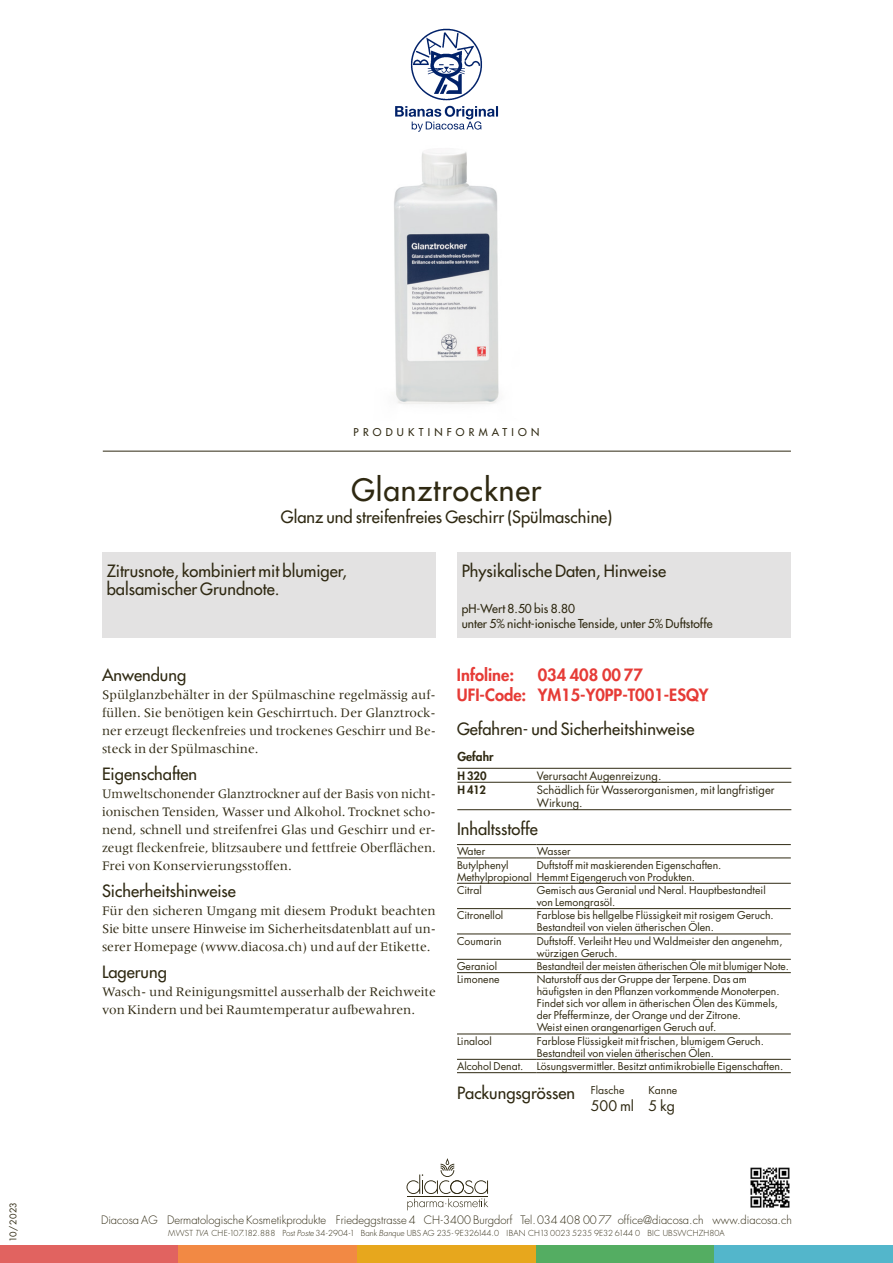
<style>
.page{position:relative;width:893px;height:1263px;background:#fff}
.page>*{position:absolute;margin:0;border:0;box-sizing:border-box;transform-origin:0 0}
.t1{font:500 30px "Futura Std";letter-spacing:.03em;color:#2f2912}
.t2{font:500 16.5px/18px "Futura Std";color:#2f2912}
.t3{font:800 16.5px/19.5px "Futura Std";color:#e63b36}
.t4{font:14.25px "Futura Std";color:#2f2912}
.t5{font:13.5px/18px "Meridien";color:#2f2912;text-align:justify}
.t6{font:500 12px/15px "Futura Std";color:#2f2912}
.t7{font:800 12px "Futura Std";color:#2f2912}
.t8{font:300 11.25px "Futura Std";color:#2f2912}
.t9{font:11.25px/13.5px "Futura Std";color:#2f2912}
.t10{font:800 11.25px "Futura Std";letter-spacing:-.01em;color:#2f2912}
.t11{font:10.5px/12px "Futura Std";color:#2f2912}
.t12{font:500 10.5px "Futura Std";letter-spacing:.4em;color:#2f2912}
.t13{font:9px "Futura Std";color:#2f2912}
.t14{font:300 8.1px "Futura Std";color:#2f2912}
.s1{font-style:italic}
</style>
<div class="page">
<div style="left:457px;top:553px;width:334px;height:85px;background:#e3e2e2"></div>
<hr style="left:103px;top:451px;width:688px;height:1px;background:#2f2912">
<div style="left:0;top:1245px;width:179px;height:18px;background:#e16360"></div>
<div style="left:179px;top:1245px;width:178px;height:18px;background:#f28944"></div>
<div style="left:357px;top:1245px;width:179px;height:18px;background:#e7a71d"></div>
<div style="left:536px;top:1245px;width:178px;height:18px;background:#54ad62"></div>
<div style="left:714px;top:1245px;width:179px;height:18px;background:#53b6cb"></div>
<div style="left:102px;top:553px;width:334px;height:85px;background:#e3e2e2"></div>
<img style="left:394px;top:152px;width:105px;height:252px">
<svg style="left:395px;top:106px;width:103px;height:26px"></svg>
<img style="left:410px;top:28px;width:72px;height:73px">
<svg style="left:406px;top:1158px;width:82px;height:52px"></svg>
<img style="left:750px;top:1167px;width:40px;height:41px">
<hr style="left:457px;top:844px;width:80px;height:1px;background:#2f2912">
<hr style="left:537px;top:844px;width:254px;height:1px;background:#2f2912">
<hr style="left:457px;top:858px;width:80px;height:1px;background:#2f2912">
<hr style="left:537px;top:858px;width:254px;height:1px;background:#2f2912">
<hr style="left:457px;top:883px;width:80px;height:1px;background:#2f2912">
<hr style="left:537px;top:883px;width:254px;height:1px;background:#2f2912">
<hr style="left:457px;top:908px;width:80px;height:1px;background:#2f2912">
<hr style="left:537px;top:908px;width:254px;height:1px;background:#2f2912">
<hr style="left:457px;top:934px;width:80px;height:1px;background:#2f2912">
<hr style="left:537px;top:934px;width:254px;height:1px;background:#2f2912">
<hr style="left:457px;top:959px;width:80px;height:1px;background:#2f2912">
<hr style="left:537px;top:959px;width:254px;height:1px;background:#2f2912">
<hr style="left:457px;top:972px;width:80px;height:1px;background:#2f2912">
<hr style="left:537px;top:972px;width:254px;height:1px;background:#2f2912">
<hr style="left:457px;top:1034px;width:80px;height:1px;background:#2f2912">
<hr style="left:537px;top:1034px;width:254px;height:1px;background:#2f2912">
<hr style="left:457px;top:1059px;width:80px;height:1px;background:#2f2912">
<hr style="left:537px;top:1059px;width:254px;height:1px;background:#2f2912">
<hr style="left:457px;top:1072px;width:80px;height:1px;background:#2f2912">
<hr style="left:537px;top:1072px;width:254px;height:1px;background:#2f2912">
<hr style="left:457px;top:768px;width:80px;height:1px;background:#2f2912">
<hr style="left:537px;top:768px;width:254px;height:1px;background:#2f2912">
<hr style="left:457px;top:782px;width:80px;height:1px;background:#2f2912">
<hr style="left:537px;top:782px;width:254px;height:1px;background:#2f2912">
<hr style="left:457px;top:809px;width:80px;height:1px;background:#2f2912">
<hr style="left:537px;top:809px;width:254px;height:1px;background:#2f2912">
<p class="t12" style="left:354px;top:426px;width:187px">PRODUKTINFORMATION</p>
<h1 class="t1" style="left:351px;top:471px;width:191px">Glanztrockner</h1>
<h2 class="t2" style="left:281px;top:508px;width:333px">Glanz und streifenfreies Geschirr (Spülmaschine)</h2>
<h2 class="t2" style="left:462px;top:562px;width:206px">Physikalische Daten, Hinweise</h2>
<p class="t6" style="left:462px;top:601px;width:252px">pH-Wert 8.50 bis 8.80<br>unter 5% nicht-ionische Tenside, unter 5% Duftstoffe</p>
<h2 class="t2" style="left:107px;top:562px;width:242px">Zitrusnote, kombiniert mit blumiger, balsamischer Grundnote.</h2>
<h2 class="t2" style="left:102px;top:666px;width:86px">Anwendung</h2>
<p class="t5" style="left:102px;top:686px;width:335px">Spülglanzbehälter in der Spülmaschine regelmässig auf&shy;füllen. Sie benötigen kein Geschirrtuch. Der Glanztrock&shy;ner erzeugt fleckenfreies und trockenes Geschirr und Be&shy;steck in der Spülmaschine.</p>
<h2 class="t2" style="left:102px;top:765px;width:97px">Eigenschaften</h2>
<p class="t5" style="left:102px;top:785px;width:335px;text-align:left">Umweltschonender Glanztrockner auf der Basis von nicht&shy;ionischen Tensiden, Wasser und Alkohol. Trocknet scho&shy;nend, schnell und streifenfrei Glas und Geschirr und er&shy;zeugt fleckenfreie, blitzsaubere und fettfreie Oberflächen.<br>Frei von Konservierungsstoffen.</p>
<h2 class="t2" style="left:102px;top:882px;width:135px">Sicherheitshinweise</h2>
<p class="t5" style="left:102px;top:902px;width:335px">Für den sicheren Umgang mit diesem Produkt beachten Sie bitte unsere Hinweise im Sicherheitsdatenblatt auf un&shy;serer Homepage (www.diacosa.ch) und auf der Etikette.</p>
<h2 class="t2" style="left:102px;top:963px;width:66px">Lagerung</h2>
<p class="t5" style="left:102px;top:983px;width:335px">Wasch- und Reinigungsmittel ausserhalb der Reichweite von Kindern und bei Raumtemperatur aufbewahren.</p>
<h2 class="t3" style="left:457px;top:666px;width:59px">Infoline:</h2>
<h2 class="t3" style="left:457px;top:666px;width:253px;text-indent:81px">034 408 00 77<br>UFI-Code: YM15-Y0PP-T001-ESQY</h2>
<h2 class="t2" style="left:457px;top:720px;width:239px">Gefahren- und Sicherheitshinweise</h2>
<p class="t7" style="left:457px;top:749px;width:38px">Gefahr</p>
<p class="t10" style="left:457px;top:768px;width:31px">H 320</p>
<p class="t9" style="left:537px;top:769px;width:126px">Verursacht Augenreizung.</p>
<p class="t10" style="left:457px;top:782px;width:30px">H 412</p>
<p class="t9" style="left:537px;top:783px;width:239px">Schädlich für Wasserorganismen, mit langfristiger<br>Wirkung.</p>
<h2 class="t2" style="left:457px;top:820px;width:82px">Inhaltsstoffe</h2>
<p class="t11" style="left:457px;top:846px;width:30px">Water</p>
<p class="t11" style="left:537px;top:846px;width:36px">Wasser</p>
<p class="t11" style="left:457px;top:859px;width:76px">Butylphenyl<br>Methylpropional</p>
<p class="t11" style="left:537px;top:859px;width:186px">Duftstoff mit maskierenden Eigenschaften.<br>Hemmt Eigengeruch von Produkten.</p>
<p class="t11" style="left:457px;top:884px;width:26px">Citral</p>
<p class="t11" style="left:537px;top:884px;width:230px">Gemisch aus Geranial und Neral. Hauptbestandteil von Lemongrasöl.</p>
<p class="t11" style="left:457px;top:910px;width:48px">Citronellol</p>
<p class="t11" style="left:537px;top:910px;width:239px">Farblose bis hellgelbe Flüssigkeit mit rosigem Geruch.<br>Bestandteil von vielen ätherischen Ölen.</p>
<p class="t11" style="left:457px;top:935px;width:46px">Coumarin</p>
<p class="t11" style="left:537px;top:935px;width:247px">Duftstoff. Verleiht Heu und Waldmeister den angenehm, würzigen Geruch.</p>
<p class="t11" style="left:457px;top:960px;width:42px">Geraniol</p>
<p class="t11" style="left:537px;top:960px;width:254px">Bestandteil der meisten ätherischen Öle mit blumiger Note.</p>
<p class="t11" style="left:457px;top:974px;width:44px">Limonene</p>
<p class="t11" style="left:537px;top:974px;width:244px">Naturstoff aus der Gruppe der Terpene. Das am häufigsten in den Pflanzen vorkommende Monoterpen.<br>Findet sich vor allem in ätherischen Ölen des Kümmels, der Pfefferminze, der Orange und der Zitrone.<br>Weist einen orangenartigen Geruch auf.</p>
<p class="t11" style="left:457px;top:1035px;width:36px">Linalool</p>
<p class="t11" style="left:537px;top:1035px;width:229px">Farblose Flüssigkeit mit frischen, blumigem Geruch.<br>Bestandteil von vielen ätherischen Ölen.</p>
<p class="t11" style="left:457px;top:1060px;width:68px">Alcohol Denat.</p>
<p class="t11" style="left:537px;top:1060px;width:248px">Lösungsvermittler. Besitzt antimikrobielle Eigenschaften.</p>
<h2 class="t2" style="left:457px;top:1084px;width:120px">Packungsgrössen</h2>
<p class="t11" style="left:591px;top:1084px;width:35px">Flasche</p>
<h3 class="t4" style="left:591px;top:1096px;width:45px">500 ml</h3>
<p class="t11" style="left:648px;top:1084px;width:31px">Kanne</p>
<h3 class="t4" style="left:648px;top:1096px;width:28px">5 kg</h3>
<p class="t13" style="left:7px;top:1242px;width:41px;rotate:-90deg">10/2023</p>
<p class="t8" style="left:101px;top:1213px;width:692px">Diacosa AG Dermatologische Kosmetikprodukte Friedeggstrasse 4 CH-3400 Burgdorf Tel. 034 408 00 77 office@diacosa.ch www.diacosa.ch</p>
<p class="t14" style="left:168px;top:1228px;width:558px">MWST <span class="s1">TVA</span> CHE-107.182.888 Post <span class="s1">Poste</span> 34-2904-1 Bank <span class="s1">Banque</span> UBS AG 235- 9E326144.0 IBAN CH13 0023 5235 9E32 6144 0 BIC UBSWCHZH80A</p>
</div>
